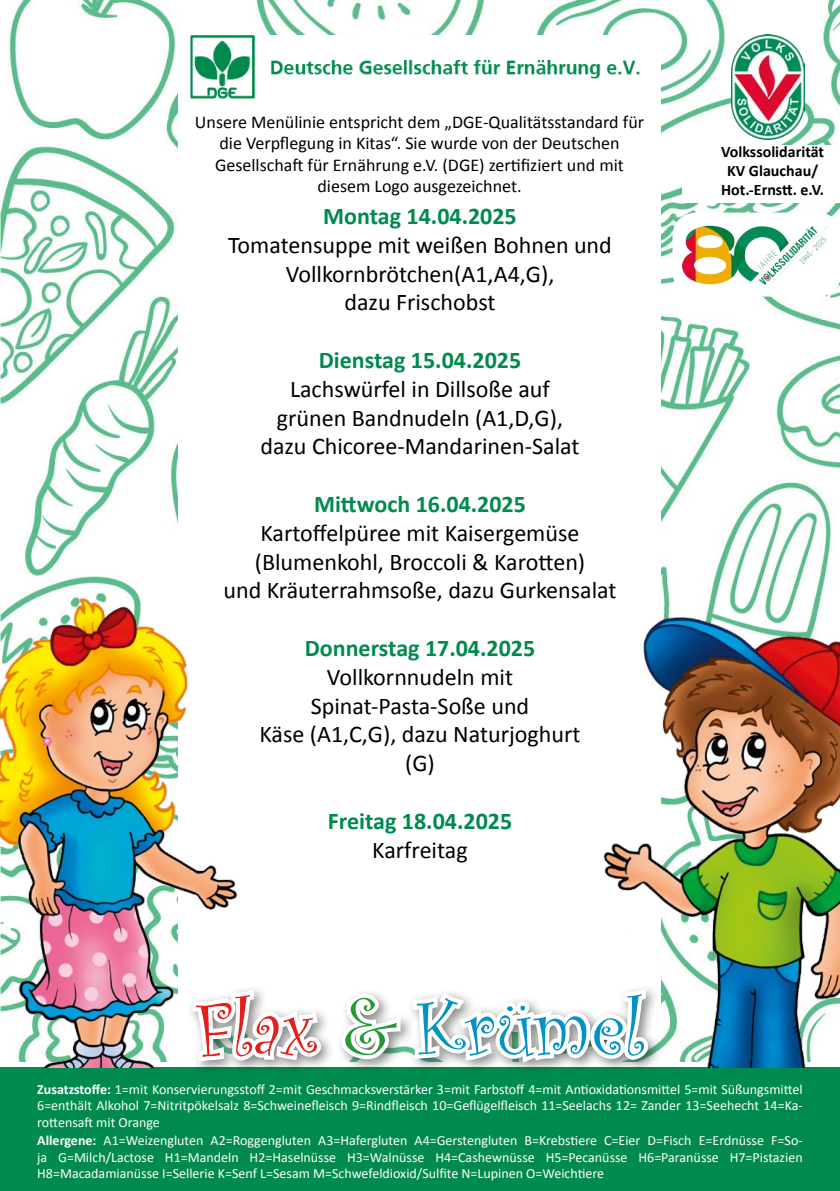
<style>
.page{position:relative;width:840px;height:1191px;background:#fff}
.page>*{position:absolute;margin:0;border:0;box-sizing:border-box;transform-origin:0 0}
.t1{font:80px "Curlz";color:#0192c7}
.t2{font:24px/28.8px "Calibri";color:#000;text-align:center}
.t3{font:700 24px "Calibri";color:#008a4d}
.t4{font:18px/21.6px "Calibri";color:#000;text-align:center}
.t5{font:700 16px/19.2px "Calibri";color:#000;text-align:center}
.t6{font:14px/16.8px "Calibri";color:#fff;text-align:justify}
.s1{color:#e51e1b}
.s2{color:#249a36}
.s3{font-weight:700}
</style>
<div class="page">
<img style="left:0;top:0;width:839px;height:607px">
<div style="left:178px;top:35px;width:482px;height:997px;background:#fff"></div>
<img style="left:191px;top:36px;width:449px;height:63px">
<div style="left:0;top:1067px;width:839px;height:124px;background:#008a4d"></div>
<img style="left:603px;top:607px;width:236px;height:460px">
<div style="left:554px;top:894px;width:72px;height:74px;background:#fff"></div>
<img style="left:0;top:587px;width:238px;height:480px">
<div style="left:208px;top:789px;width:70px;height:68px;background:#fff"></div>
<img style="left:730px;top:34px;width:74px;height:106px">
<div style="left:682px;top:145px;width:157px;height:58px;background:#fff"></div>
<div style="left:186px;top:983px;width:476px;height:93px;background:#000;opacity:.5"></div>
<svg style="left:188px;top:984px;width:139px;height:83px"></svg>
<svg style="left:335px;top:983px;width:318px;height:93px"></svg>
<svg style="left:672px;top:212px;width:167px;height:84px"></svg>
<img style="left:682px;top:225px;width:146px;height:60px">
<p class="t4" style="left:195px;top:110px;width:450px">Unsere Menülinie entspricht dem „DGE-Qualitätsstandard für die Verpflegung in Kitas“. Sie wurde von der Deutschen Gesellschaft für Ernährung e.V. (DGE) zertifiziert und mit diesem Logo ausgezeichnet.</p>
<h2 class="t3" style="left:323px;top:199px;width:195px">Montag 14.04.2025</h2>
<h2 class="t2" style="left:228px;top:230px;width:385px">Tomatensuppe mit weißen Bohnen und<br>Vollkornbrötchen(A1,A4,G),<br>dazu Frischobst</h2>
<h2 class="t3" style="left:318px;top:343px;width:204px">Dienstag 15.04.2025</h2>
<h2 class="t2" style="left:260px;top:374px;width:320px">Lachswürfel in Dillsoße auf grünen Bandnudeln (A1,D,G), dazu Chicoree-Mandarinen-Salat</h2>
<h2 class="t3" style="left:314px;top:487px;width:213px">Mittwoch 16.04.2025</h2>
<h2 class="t2" style="left:223px;top:518px;width:394px">Kartoffelpüree mit Kaisergemüse (Blumenkohl, Broccoli &amp; Karotten)<br>und Kräuterrahmsoße, dazu Gurkensalat</h2>
<h2 class="t3" style="left:304px;top:631px;width:232px">Donnerstag 17.04.2025</h2>
<h2 class="t2" style="left:259px;top:662px;width:322px">Vollkornnudeln mit<br>Spinat-Pasta-Soße und<br>Käse (A1,C,G), dazu Naturjoghurt (G)</h2>
<h2 class="t3" style="left:327px;top:804px;width:186px">Freitag 18.04.2025</h2>
<h2 class="t2" style="left:372px;top:834px;width:97px">Karfreitag</h2>
<h1 class="t1" style="left:196px;top:971px;width:449px"><span class="s1">Flax</span> <span class="s2">&amp;</span> Krümel</h1>
<p class="t5" style="left:720px;top:141px;width:104px">Volkssolidarität<br>KV Glauchau/<br>Hot.-Ernstt. e.V.</p>
<p class="t6" style="left:37px;top:1080px;width:766px"><span class="s3">Zusatzstoffe:</span> 1=mit Konservierungsstoff 2=mit Geschmacksverstärker 3=mit Farbstoff 4=mit Antioxidationsmittel 5=mit Süßungsmittel 6=enthält Alkohol 7=Nitritpökelsalz 8=Schweinefleisch 9=Rindfleisch 10=Geflügelfleisch 11=Seelachs 12= Zander 13=Seehecht 14=Ka&shy;rottensaft mit Orange</p>
<p class="t6" style="left:37px;top:1131px;width:766px"><span class="s3">Allergene:</span> A1=Weizengluten A2=Roggengluten A3=Hafergluten A4=Gerstengluten B=Krebstiere C=Eier D=Fisch E=Erdnüsse F=So&shy;ja G=Milch/Lactose H1=Mandeln H2=Haselnüsse H3=Walnüsse H4=Cashewnüsse H5=Pecanüsse H6=Paranüsse H7=Pistazien H8=Macadamianüsse I=Sellerie K=Senf L=Sesam M=Schwefeldioxid/Sulfite N=Lupinen O=Weichtiere</p>
</div>
